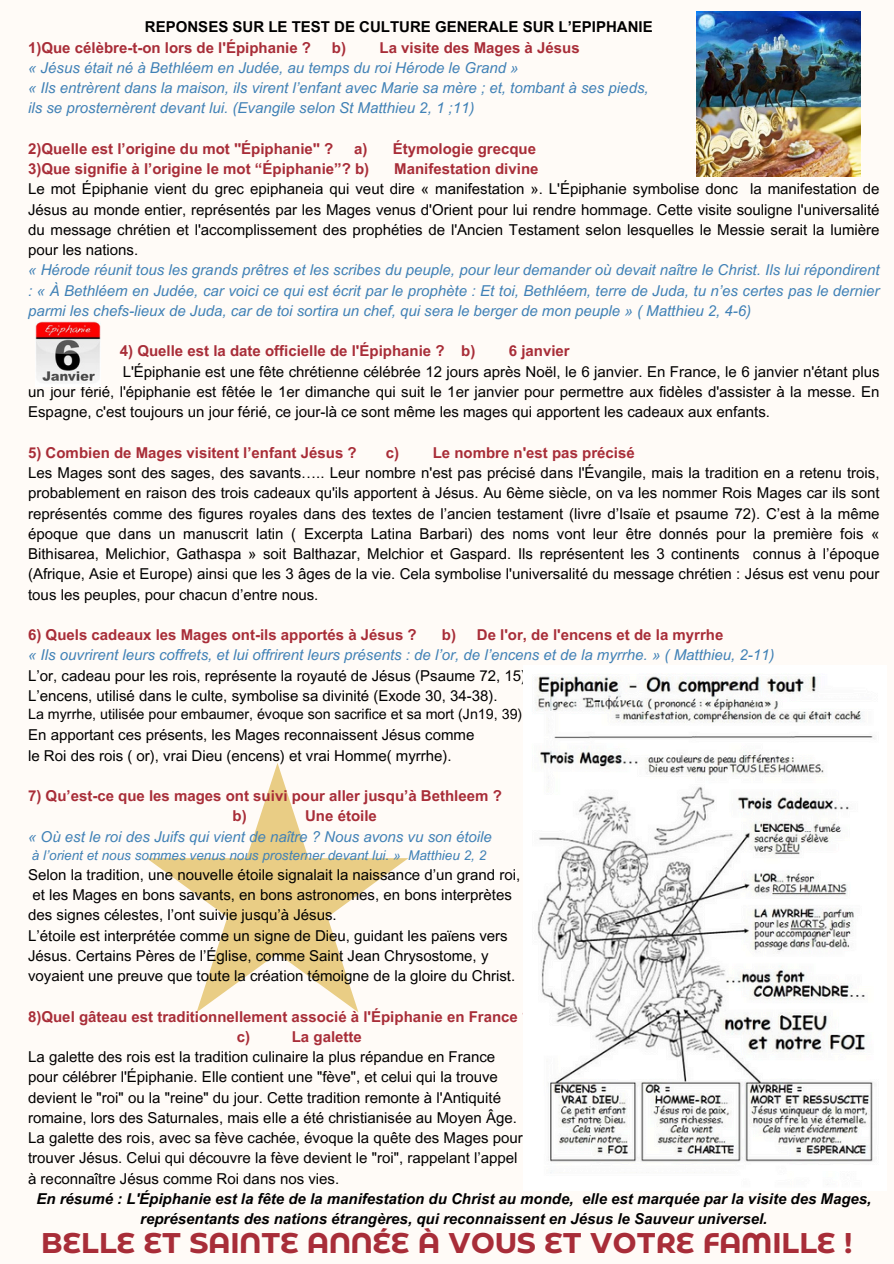
<style>
.page{position:relative;width:894px;height:1264px;background:#fff}
.page>*{position:absolute;margin:0;border:0;box-sizing:border-box;transform-origin:0 0}
.t1{font:700 28.5px "Eastman Roman Alt";color:#a82d38}
.t2{font:15px/20.2px "Arial MT Pro";color:#000;text-align:justify}
.t3{font:italic 15px/20.2px "Arial MT Pro";color:#4081b6}
.t4{font:700 15px "Arial MT Pro";color:#a82d38}
.t5{font:italic 700 15px/20.2px "Arial MT Pro";color:#000;text-align:center}
.t6{font:700 15px "Arial MT Pro";color:#000}
.t7{font:14.25px "Arial MT Pro";color:#000}
.t8{font:italic 13.5px "Arial MT Pro";color:#4081b6}
.s1{font-style:normal;color:#000}
</style>
<div class="page">
<div style="left:0;top:0;width:893px;height:1263px;background:#fffbf7"></div>
<svg style="left:146px;top:763px;width:262px;height:249px"></svg>
<img style="left:535px;top:676px;width:339px;height:509px">
<img style="left:696px;top:11px;width:164px;height:165px">
<img style="left:35px;top:321px;width:65px;height:61px">
<p class="t6" style="left:145px;top:21px;width:509px">REPONSES SUR LE TEST DE CULTURE GENERALE SUR L’EPIPHANIE</p>
<p class="t4" style="left:28px;top:42px;width:284px">1)Que célèbre-t-on lors de l'Épiphanie ?</p>
<p class="t4" style="left:332px;top:42px;width:249px">b) La visite des Mages à Jésus</p>
<p class="t3" style="left:28px;top:59px;width:492px">« Jésus était né à Bethléem en Judée, au temps du roi Hérode le Grand »</p>
<p class="t3" style="left:28px;top:79px;width:622px">« Ils entrèrent dans la maison, ils virent l’enfant avec Marie sa mère ; et, tombant à ses pieds,</p>
<p class="t3" style="left:28px;top:100px;width:447px">ils se prosternèrent devant lui. (Evangile selon St Matthieu 2, 1 ;11)</p>
<p class="t4" style="left:28px;top:143px;width:307px">2)Quelle est l’origine du mot "Épiphanie" ?</p>
<p class="t4" style="left:354px;top:143px;width:15px">a)</p>
<p class="t4" style="left:392px;top:143px;width:145px">Étymologie grecque</p>
<p class="t4" style="left:28px;top:163px;width:342px">3)Que signifie à l’origine le mot “Épiphanie”? b)</p>
<p class="t4" style="left:394px;top:163px;width:146px">Manifestation divine</p>
<p class="t2" style="left:28px;top:181px;width:852px">Le mot Épiphanie vient du grec epiphaneia qui veut dire « manifestation ». L'Épiphanie symbolise donc la manifestation de</p>
<p class="t3" style="left:28px;top:201px;width:852px"><span class="s1">Jésus au monde entier, représentés par les Mages venus d'Orient pour lui rendre hommage. Cette visite souligne l'universalité du message chrétien et l'accomplissement des prophéties de l'Ancien Testament selon lesquelles le Messie serait la lumière pour les nations.<br></span>« Hérode réunit tous les grands prêtres et les scribes du peuple, pour leur demander où devait naître le Christ. Ils lui répondirent : « À Bethléem en Judée, car voici ce qui est écrit par le prophète : Et toi, Bethléem, terre de Juda, tu n’es certes pas le dernier parmi les chefs-lieux de Juda, car de toi sortira un chef, qui sera le berger de mon peuple » ( Matthieu 2, 4-6)</p>
<p class="t4" style="left:120px;top:345px;width:357px">4) Quelle est la date officielle de l'Épiphanie ? b)</p>
<p class="t4" style="left:508px;top:345px;width:62px">6 janvier</p>
<p class="t2" style="left:28px;top:363px;width:852px;text-indent:95px">L'Épiphanie est une fête chrétienne célébrée 12 jours après Noël, le 6 janvier. En France, le 6 janvier n'étant plus un jour férié, l'épiphanie est fêtée le 1er dimanche qui suit le 1er janvier pour permettre aux fidèles d'assister à la messe. En Espagne, c'est toujours un jour férié, ce jour-là ce sont même les mages qui apportent les cadeaux aux enfants.</p>
<p class="t4" style="left:28px;top:447px;width:330px">5) Combien de Mages visitent l’enfant Jésus ?</p>
<p class="t4" style="left:386px;top:447px;width:250px">c) Le nombre n'est pas précisé</p>
<p class="t2" style="left:28px;top:464px;width:852px">Les Mages sont des sages, des savants….. Leur nombre n'est pas précisé dans l'Évangile, mais la tradition en a retenu trois, probablement en raison des trois cadeaux qu'ils apportent à Jésus. Au 6ème siècle, on va les nommer Rois Mages car ils sont représentés comme des figures royales dans des textes de l’ancien testament (livre d’Isaïe et psaume 72). C’est à la même époque que dans un manuscrit latin ( Excerpta Latina Barbari) des noms vont leur être donnés pour la première fois « Bithisarea, Melichior, Gathaspa » soit Balthazar, Melchior et Gaspard. Ils représentent les 3 continents connus à l’époque (Afrique, Asie et Europe) ainsi que les 3 âges de la vie. Cela symbolise l'universalité du message chrétien : Jésus est venu pour tous les peuples, pour chacun d’entre nous.</p>
<p class="t4" style="left:28px;top:629px;width:390px">6) Quels cadeaux les Mages ont-ils apportés à Jésus ?</p>
<p class="t4" style="left:441px;top:629px;width:283px">b) De l'or, de l'encens et de la myrrhe</p>
<p class="t3" style="left:28px;top:646px;width:747px">« Ils ouvrirent leurs coffrets, et lui offrirent leurs présents : de l’or, de l’encens et de la myrrhe. » ( Matthieu, 2-11)</p>
<p class="t2" style="left:28px;top:667px;width:503px">L’or, cadeau pour les rois, représente la royauté de Jésus (Psaume 72, 15).</p>
<p class="t2" style="left:28px;top:687px;width:471px">L’encens, utilisé dans le culte, symbolise sa divinité (Exode 30, 34-38).</p>
<p class="t7" style="left:28px;top:708px;width:499px">La myrrhe, utilisée pour embaumer, évoque son sacrifice et sa mort (Jn19, 39).</p>
<p class="t2" style="left:28px;top:726px;width:447px">En apportant ces présents, les Mages reconnaissent Jésus comme</p>
<p class="t2" style="left:28px;top:747px;width:425px">le Roi des rois ( or), vrai Dieu (encens) et vrai Homme( myrrhe).</p>
<p class="t4" style="left:28px;top:790px;width:475px">7) Qu’est-ce que les mages ont suivi pour aller jusqu’à Bethleem ?</p>
<p class="t4" style="left:232px;top:810px;width:16px">b)</p>
<p class="t4" style="left:305px;top:810px;width:73px">Une étoile</p>
<p class="t3" style="left:28px;top:828px;width:465px">« Où est le roi des Juifs qui vient de naître ? Nous avons vu son étoile</p>
<p class="t8" style="left:32px;top:849px;width:455px">à l’orient et nous sommes venus nous prosterner devant lui. » Matthieu 2, 2</p>
<p class="t2" style="left:28px;top:866px;width:493px">Selon la tradition, une nouvelle étoile signalait la naissance d’un grand roi,</p>
<p class="t2" style="left:32px;top:886px;width:481px">et les Mages en bons savants, en bons astronomes, en bons interprètes</p>
<p class="t2" style="left:28px;top:906px;width:310px">des signes célestes, l’ont suivie jusqu’à Jésus.</p>
<p class="t2" style="left:28px;top:927px;width:481px">L’étoile est interprétée comme un signe de Dieu, guidant les païens vers</p>
<p class="t2" style="left:28px;top:947px;width:461px">Jésus. Certains Pères de l’Église, comme Saint Jean Chrysostome, y</p>
<p class="t2" style="left:28px;top:967px;width:488px">voyaient une preuve que toute la création témoigne de la gloire du Christ.</p>
<p class="t4" style="left:28px;top:1010px;width:504px">8)Quel gâteau est traditionnellement associé à l'Épiphanie en France ?</p>
<p class="t4" style="left:237px;top:1030px;width:15px">c)</p>
<p class="t4" style="left:292px;top:1030px;width:71px">La galette</p>
<p class="t2" style="left:28px;top:1048px;width:468px">La galette des rois est la tradition culinaire la plus répandue en France</p>
<p class="t2" style="left:28px;top:1068px;width:471px">pour célébrer l'Épiphanie. Elle contient une "fève", et celui qui la trouve</p>
<p class="t2" style="left:28px;top:1089px;width:474px">devient le "roi" ou la "reine" du jour. Cette tradition remonte à l'Antiquité</p>
<p class="t2" style="left:28px;top:1109px;width:490px">romaine, lors des Saturnales, mais elle a été christianisée au Moyen Âge.</p>
<p class="t2" style="left:28px;top:1129px;width:496px">La galette des rois, avec sa fève cachée, évoque la quête des Mages pour</p>
<p class="t2" style="left:28px;top:1149px;width:491px">trouver Jésus. Celui qui découvre la fève devient le "roi", rappelant l’appel</p>
<p class="t2" style="left:28px;top:1170px;width:312px">à reconnaître Jésus comme Roi dans nos vies.</p>
<p class="t5" style="left:36px;top:1190px;width:836px">En résumé : L'Épiphanie est la fête de la manifestation du Christ au monde, elle est marquée par la visite des Mages, représentants des nations étrangères, qui reconnaissent en Jésus le Sauveur universel.</p>
<p class="t1" style="left:41px;top:1232px;width:812px">BELLE ET SAINTE ANNÉE À VOUS ET VOTRE FAMILLE !</p>
</div>
